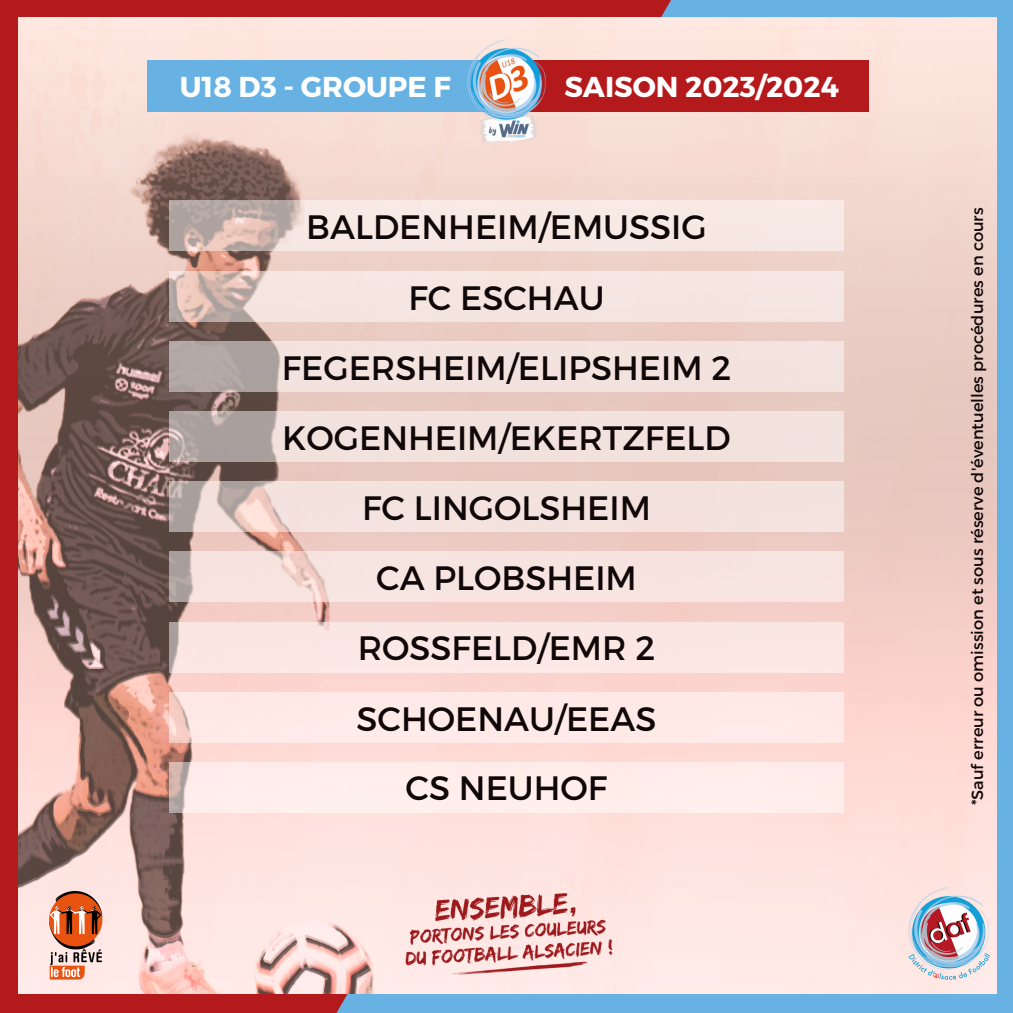
<style>
.page{position:relative;width:1013px;height:1013px;background:#fff}
.page>*{position:absolute;margin:0;border:0;box-sizing:border-box;transform-origin:0 0}
.t1{font:33.75px "Montserrat";color:#100808}
.t2{font:700 28.75px "Montserrat";color:#fff}
.t3{font:16.25px "Montserrat";color:#100808}
</style>
<div class="page">
<img style="left:19px;top:17px;width:978px;height:977px">
<div style="left:997px;top:0;width:15px;height:1012px;background:#67b2e3"></div>
<div style="left:171px;top:994px;width:841px;height:18px;background:#67b2e3"></div>
<div style="left:0;top:0;width:892px;height:17px;background:#b4191c"></div>
<div style="left:661px;top:0;width:287px;height:17px;background:#67b2e3"></div>
<div style="left:895px;top:0;width:117px;height:17px;background:#67b2e3"></div>
<div style="left:0;top:0;width:18px;height:1012px;background:#b4191c"></div>
<div style="left:181px;top:994px;width:166px;height:18px;background:#b4191c"></div>
<div style="left:0;top:994px;width:275px;height:18px;background:#b4191c"></div>
<img style="left:907px;top:886px;width:83px;height:96px">
<img style="left:392px;top:888px;width:221px;height:91px">
<img style="left:44px;top:887px;width:63px;height:95px">
<div style="left:147px;top:61px;width:356px;height:51px;background:#67b2e3"></div>
<div style="left:506px;top:61px;width:363px;height:51px;background:#b4191c"></div>
<img style="left:465px;top:39px;width:83px;height:105px">
<svg style="left:169px;top:200px;width:674px;height:51px;fill:#f7e8e4"></svg>
<svg style="left:169px;top:271px;width:674px;height:51px;fill:#f4e5e0"></svg>
<svg style="left:169px;top:341px;width:674px;height:51px;fill:#f3e3de"></svg>
<svg style="left:169px;top:411px;width:674px;height:51px;fill:#f2e2dd"></svg>
<svg style="left:169px;top:481px;width:674px;height:51px;fill:#f3e2de"></svg>
<div style="left:169px;top:551px;width:674px;height:51px;background:#f7e4e0"></div>
<div style="left:169px;top:621px;width:674px;height:51px;background:#fbe7e4"></div>
<div style="left:169px;top:691px;width:674px;height:51px;background:#ffeae7"></div>
<div style="left:169px;top:761px;width:674px;height:51px;background:#ffedeb"></div>
<p class="t2" style="left:180px;top:68px;width:272px">U18 D3 - GROUPE F</p>
<p class="t2" style="left:564px;top:68px;width:276px">SAISON 2023/2024</p>
<p class="t1" style="left:306px;top:205px;width:402px">BALDENHEIM/EMUSSIG</p>
<p class="t1" style="left:408px;top:275px;width:197px">FC ESCHAU</p>
<p class="t1" style="left:282px;top:346px;width:451px">FEGERSHEIM/ELIPSHEIM 2</p>
<p class="t1" style="left:282px;top:416px;width:450px">KOGENHEIM/EKERTZFELD</p>
<p class="t1" style="left:362px;top:486px;width:290px">FC LINGOLSHEIM</p>
<p class="t1" style="left:376px;top:556px;width:262px">CA PLOBSHEIM</p>
<p class="t1" style="left:358px;top:626px;width:299px">ROSSFELD/EMR 2</p>
<p class="t1" style="left:356px;top:697px;width:301px">SCHOENAU/EEAS</p>
<p class="t1" style="left:405px;top:766px;width:203px">CS NEUHOF</p>
<p class="t3" style="left:966px;top:805px;width:599px;rotate:-90deg">*Sauf erreur ou omission et sous réserve d'éventuelles procédures en cours</p>
</div>
